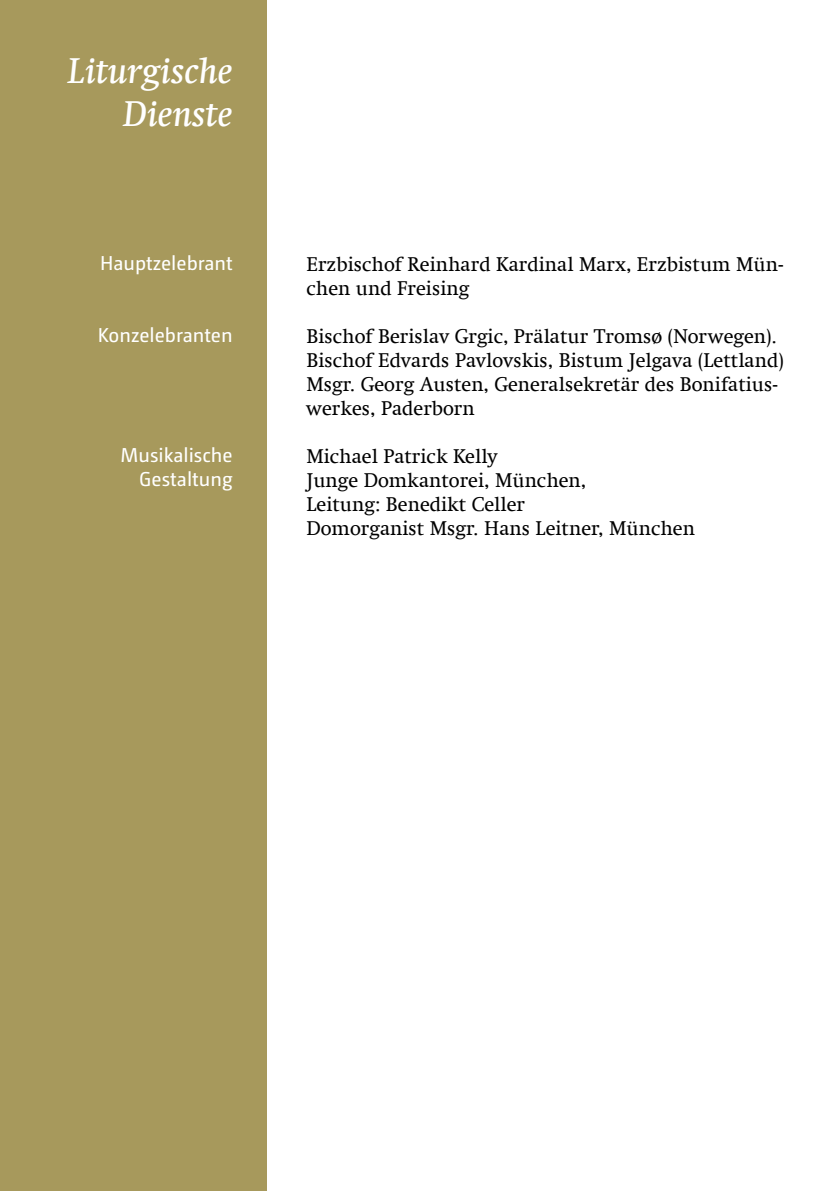
<style>
.page{position:relative;width:840px;height:1191px;background:#fff}
.page>*{position:absolute;margin:0;border:0;box-sizing:border-box;transform-origin:0 0}
.t1{font:italic 500 36px/43.2px "Swift Com";color:#fff;text-align:right}
.t2{font:20px/24px "Swift Com";color:#000}
.t3{font:20px/24px "Camingo Dos Pro";color:#fff;text-align:right}
</style>
<div class="page">
<div style="left:0;top:0;width:266px;height:1191px;background:#a7995c"></div>
<h1 class="t1" style="left:68px;top:49px;width:166px">Liturgische<br>Dienste</h1>
<p class="t3" style="left:100px;top:251px;width:134px">Hauptzelebrant</p>
<p class="t3" style="left:98px;top:323px;width:136px">Konzelebranten</p>
<p class="t3" style="left:120px;top:443px;width:114px">Musikalische<br>Gestaltung</p>
<p class="t2" style="left:306px;top:252px;width:478px">Erzbischof Reinhard Kardinal Marx, Erzbistum Mün&shy;chen und Freising</p>
<p class="t2" style="left:306px;top:324px;width:478px">Bischof Berislav Grgic, Prälatur Tromsø (Norwegen).<br>Bischof Edvards Pavlovskis, Bistum Jelgava (Lettland)<br>Msgr. Georg Austen, Generalsekretär des Bonifatius&shy;werkes, Paderborn</p>
<p class="t2" style="left:306px;top:444px;width:390px">Michael Patrick Kelly<br>Junge Domkantorei, München,<br>Leitung: Benedikt Celler<br>Domorganist Msgr. Hans Leitner, München</p>
</div>
